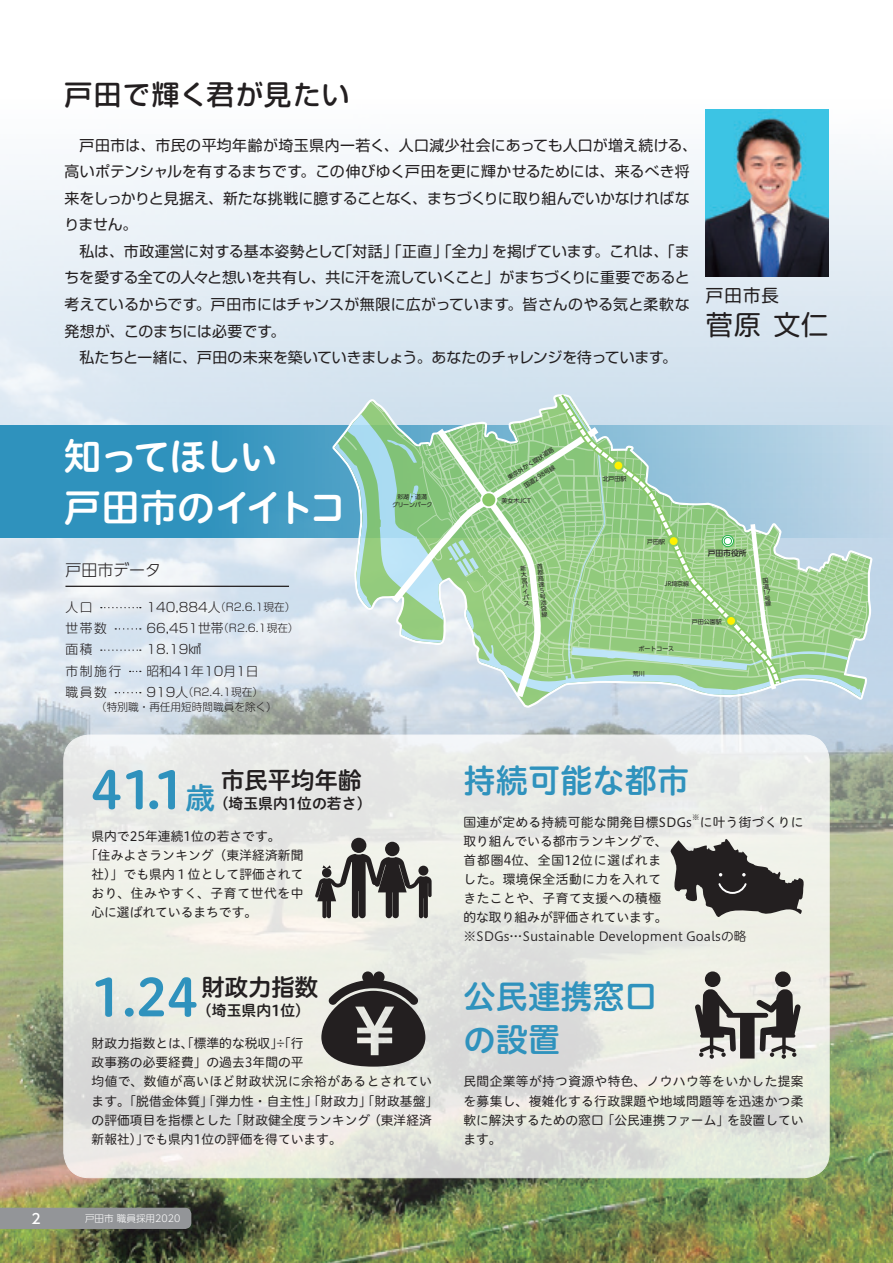
<style>
.page{position:relative;width:893px;height:1263px;background:#fff}
.page>*{position:absolute;margin:0;border:0;box-sizing:border-box;transform-origin:0 0}
.t1{font:51px "Hiragino UD Sans R Std W6";color:#2f92bd}
.t2{font:38.25px/51px "Hiragino UD Sans R Std W6";letter-spacing:-.065em;color:#fff}
.t3{font:33px/42.5px "Hiragino UD Sans R Std W6";color:#2f92bd}
.t4{font:500 27.6px "Soft Go Std";letter-spacing:.04em;color:#231f20}
.t5{font:27px "Soft Go Std";color:#231f20}
.t6{font:23.4px "Hira Maru Std W6";color:#231f20}
.t7{font:17.4px "Soft Go Std";color:#231f20}
.t8{font:300 15.9px "UD Shin Go Pro";color:#231f20}
.t9{font:14.85px/26.5px "Soft Go Std";color:#231f20}
.t10{font:14.85px "Hiragino UD Sans R Std W6";color:#231f20}
.t11{font:500 13.8px "UD Shin Go Pro";color:#fff}
.t12{font:12.75px/19.2px "Hiragino UD Sans R Std W4";color:#231f20}
.t13{font:12.75px "Hiragino UD Sans R Std W3";color:#231f20}
.t14{font:300 12.75px "Soft Go Std";color:#231f20}
.t15{font:12.75px "Hiragino UD Sans R Std W4";letter-spacing:.02em;color:#231f20}
.t16{font:12.75px "Hiragino UD Sans R Std W4";letter-spacing:.05em;color:#231f20}
.t17{font:300 10.65px/14.9px "Soft Go Std";color:#231f20}
.t18{font:300 9.6px "UD Shin Go Pro";color:#fff}
.t19{font:500 7.8px "UD Shin Go Pro";color:#231f20}
.t20{font:7.5px "Hiragino UD Sans R Std W4";color:#231f20}
.t21{font:6px/6px "UD Shin Go Pro";color:#231f20;text-align:justify}
.t22{font:6px/7.8px "UD Shin Go Pro";letter-spacing:-.04em;color:#231f20;text-align:center}
.s1{font-size:12.75px}
.s2{font-size:29.7px}
</style>
<div class="page">
<img style="left:0;top:109px;width:893px;height:1154px">
<svg style="left:64px;top:735px;width:765px;height:443px;background:#e8e9e3"></svg>
<div style="left:0;top:1208px;width:191px;height:21px;background:#939598"></div>
<hr style="left:892px;top:81px;width:1px;height:112px;background:#2f92bd">
<svg style="left:0;top:425px;width:893px;height:113px;background:#3d98c1"></svg>
<img style="left:706px;top:109px;width:122px;height:167px">
<svg style="left:101px;top:607px;width:40px;height:1px"></svg>
<svg style="left:115px;top:628px;width:26px;height:1px"></svg>
<svg style="left:101px;top:649px;width:40px;height:2px"></svg>
<svg style="left:115px;top:692px;width:26px;height:1px"></svg>
<hr style="left:65px;top:586px;width:224px;height:1px;background:#231f20">
<svg style="left:321px;top:971px;width:104px;height:95px;background:#6b6967"></svg>
<svg style="left:332px;top:394px;width:540px;height:314px;background:#c4d6e3"></svg>
<svg style="left:335px;top:396px;width:534px;height:307px;background:#b2d6c0"></svg>
<svg style="left:550px;top:394px;width:237px;height:298px;background:#aed4b9"></svg>
<svg style="left:555px;top:394px;width:227px;height:294px;background:#a5d1ab"></svg>
<div style="left:726px;top:616px;width:10px;height:10px;background:#fff101;border-radius:50%"></div>
<div style="left:725px;top:615px;width:12px;height:12px;border:2px solid #89c869;border-radius:50%"></div>
<div style="left:669px;top:536px;width:9px;height:10px;background:#fff101;border-radius:50%"></div>
<div style="left:668px;top:535px;width:11px;height:12px;border:2px solid #89c869;border-radius:50%"></div>
<div style="left:613px;top:461px;width:10px;height:9px;background:#fff101;border-radius:50%"></div>
<div style="left:613px;top:460px;width:11px;height:11px;border:2px solid #89c869;border-radius:50%"></div>
<svg style="left:722px;top:535px;width:11px;height:12px"></svg>
<div style="left:722px;top:535px;width:12px;height:12px;border:1px solid #23b24b;border-radius:50%"></div>
<div style="left:724px;top:537px;width:7px;height:8px;background:#fff;border-radius:50%"></div>
<div style="left:724px;top:537px;width:8px;height:8px;border:1px solid #23b24b;border-radius:50%"></div>
<div style="left:481px;top:492px;width:15px;height:15px;background:#89c869;border-radius:50%"></div>
<div style="left:480px;top:491px;width:17px;height:17px;border:2px solid #fff;border-radius:50%"></div>
<div style="left:775px;top:971px;width:16px;height:16px;background:#231f20;border-radius:50%"></div>
<div style="left:705px;top:971px;width:15px;height:16px;background:#231f20;border-radius:50%"></div>
<svg style="left:695px;top:989px;width:105px;height:70px;background:#898784"></svg>
<svg style="left:315px;top:838px;width:117px;height:80px;background:#999894"></svg>
<svg style="left:671px;top:839px;width:133px;height:78px;background:#777572"></svg>
<h3 class="t4" style="left:65px;top:75px;width:286px">戸田で輝く君が見たい</h3>
<p class="t9" style="left:65px;top:130px;width:634px">　戸田市は、市民の平均年齢が埼玉県内一若く、人口減少社会にあっても人口が増え続ける、高いポテンシャルを有するまちです。この伸びゆく戸田を更に輝かせるためには、来るべき将来をしっかりと見据え、新たな挑戦に臆することなく、まちづくりに取り組んでいかなければなりません。<br>　私は、市政運営に対する基本姿勢として「対話」「正直」「全力」を掲げています。これは、「まちを愛する全ての人々と想いを共有し、共に汗を流していくこと」がまちづくりに重要であると考えているからです。戸田市にはチャンスが無限に広がっています。皆さんのやる気と柔軟な発想が、このまちには必要です。<br>　私たちと一緒に、戸田の未来を築いていきましょう。あなたのチャレンジを待っています。</p>
<h3 class="t7" style="left:706px;top:283px;width:75px">戸田市長</h3>
<h3 class="t5" style="left:706px;top:306px;width:124px">菅原 文仁</h3>
<h2 class="t2" style="left:64px;top:429px;width:285px">知ってほしい<br>戸田市のイイトコ</h2>
<p class="t22" style="left:392px;top:492px;width:41px">彩湖・道満<br>グリーンパーク</p>
<p class="t21" style="left:507px;top:475px;width:55px;rotate:-33deg">東京外かく環状道路</p>
<p class="t21" style="left:523px;top:483px;width:37px;rotate:-33deg">国道298号線</p>
<p class="t21" style="left:502px;top:498px;width:31px">美女木JCT</p>
<p class="t21" style="left:603px;top:475px;width:25px">北戸田駅</p>
<p class="t21" style="left:647px;top:538px;width:19px">戸田駅</p>
<p class="t19" style="left:708px;top:547px;width:41px">戸田市役所</p>
<p class="t8" style="left:65px;top:557px;width:97px">戸田市データ</p>
<p class="t14" style="left:65px;top:598px;width:29px">人口</p>
<p class="t17" style="left:146px;top:599px;width:151px"><span class="s1">140,884人</span>（R2.6.1現在）</p>
<p class="t14" style="left:65px;top:619px;width:43px">世帯数</p>
<p class="t17" style="left:146px;top:620px;width:154px"><span class="s1">66,451世帯</span>（R2.6.1現在）</p>
<p class="t14" style="left:65px;top:640px;width:29px">面積</p>
<p class="t14" style="left:146px;top:640px;width:56px">18.19㎢</p>
<p class="t14" style="left:65px;top:662px;width:57px">市制施行</p>
<p class="t14" style="left:146px;top:662px;width:114px">昭和41年10月1日</p>
<p class="t14" style="left:65px;top:683px;width:43px">職員数</p>
<p class="t17" style="left:65px;top:684px;width:213px;text-indent:81px"><span class="s1">919人</span>（R2.4.1現在）<br>　　　（特別職・再任用短時間職員を除く）</p>
<h3 class="t6" style="left:221px;top:762px;width:142px">市民平均年齢</h3>
<p class="t10" style="left:214px;top:792px;width:159px">（埼玉県内1位の若さ）</p>
<h1 class="t1" style="left:91px;top:751px;width:126px">41.1<span class="s2">歳</span></h1>
<p class="t12" style="left:91px;top:826px;width:191px">県内で25年連続1位の若さです。</p>
<p class="t12" style="left:85px;top:845px;width:220px">「住みよさランキング（東洋経済新聞</p>
<p class="t12" style="left:91px;top:864px;width:214px">社）」でも県内１位として評価されて</p>
<p class="t16" style="left:91px;top:884px;width:214px">おり、住みやすく、子育て世代を中</p>
<p class="t12" style="left:91px;top:902px;width:167px">心に選ばれているまちです。</p>
<h3 class="t6" style="left:201px;top:969px;width:118px">財政力指数</h3>
<p class="t10" style="left:197px;top:999px;width:115px">（埼玉県内1位）</p>
<h1 class="t1" style="left:91px;top:958px;width:108px">1.24</h1>
<p class="t12" style="left:92px;top:1033px;width:348px">財政力指数とは、「標準的な税収」÷「行<br>政事務の必要経費」の過去3年間の平<br>均値で、数値が高いほど財政状況に余裕があるとされています。「脱借金体質」「弾力性・自主性」「財政力」「財政基盤」の評価項目を指標とした「財政健全度ランキング（東洋経済新報社）」でも県内1位の評価を得ています。</p>
<p class="t11" style="left:32px;top:1207px;width:11px">2</p>
<p class="t18" style="left:85px;top:1210px;width:97px">戸田市 職員採用2020</p>
<p class="t21" style="left:520px;top:565px;width:5px;rotate:-6deg">新大宮バイパス</p>
<p class="t21" style="left:536px;top:564px;width:5px;rotate:-6deg">首都高速５号池袋線</p>
<p class="t21" style="left:665px;top:581px;width:26px">JR埼京線</p>
<p class="t21" style="left:761px;top:577px;width:9px;text-align:left;rotate:-6deg">国<br>道<br>17号<br>線</p>
<p class="t21" style="left:638px;top:646px;width:37px">ボートコース</p>
<p class="t21" style="left:633px;top:671px;width:13px">荒川</p>
<p class="t21" style="left:692px;top:619px;width:31px">戸田公園駅</p>
<h3 class="t3" style="left:463px;top:758px;width:228px">持続可能な都市</h3>
<p class="t15" style="left:463px;top:812px;width:230px">国連が定める持続可能な開発目標SDGs</p>
<p class="t20" style="left:692px;top:812px;width:9px">※</p>
<p class="t15" style="left:700px;top:812px;width:105px">に叶う街づくりに</p>
<p class="t12" style="left:463px;top:831px;width:206px">取り組んでいる都市ランキングで、首都圏4位、全国12位に選ばれました。環境保全活動に力を入れてきたことや、子育て支援への積極的な取り組みが評価されています。</p>
<p class="t13" style="left:463px;top:927px;width:285px">※SDGs…Sustainable Development Goalsの略</p>
<h3 class="t3" style="left:463px;top:974px;width:195px">公民連携窓口の設置</h3>
<p class="t12" style="left:463px;top:1071px;width:342px;text-align:justify">民間企業等が持つ資源や特色、ノウハウ等をいかした提案を募集し、複雑化する行政課題や地域問題等を迅速かつ柔軟に解決するための窓口「公民連携ファーム」を設置しています。</p>
</div>
